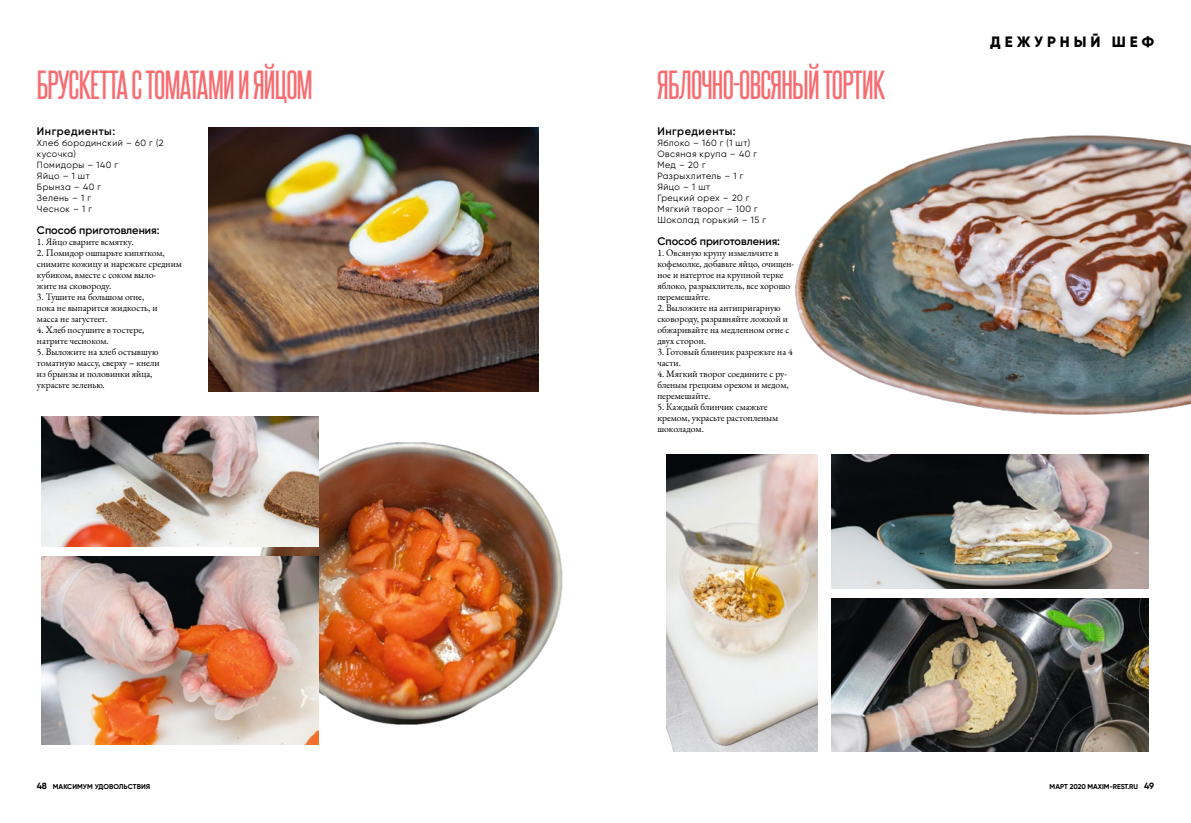
<style>
.page{position:relative;width:1191px;height:823px;background:#fff}
.page>*{position:absolute;margin:0;border:0;box-sizing:border-box;transform-origin:0 0}
.t1{font:35px "Steelfish Rg";letter-spacing:-.02em;color:#f76c70}
.t2{font:800 15px "Gilroy";letter-spacing:.26em;color:#000}
.t3{font:600 11px "Gilroy";color:#000}
.t4{font:600 11px "Gilroy";letter-spacing:.05em;color:#000}
.t5{font:9.7px/11px "EB Garamond";color:#000}
.t6{font:9px/11px "Gilroy";letter-spacing:.05em;color:#000}
.t7{font:700 7px "Gilroy";color:#000}
.s1{font-size:9px}
</style>
<div class="page">
<img style="left:165px;top:416px;width:398px;height:329px">
<img style="left:209px;top:127px;width:330px;height:264px">
<img style="left:41px;top:416px;width:277px;height:130px">
<img style="left:41px;top:555px;width:277px;height:189px">
<img style="left:795px;top:135px;width:396px;height:341px">
<img style="left:666px;top:454px;width:152px;height:297px">
<img style="left:831px;top:454px;width:317px;height:134px">
<img style="left:831px;top:598px;width:317px;height:153px">
<h1 class="t1" style="left:37px;top:60px;width:277px">БРУСКЕТТА С ТОМАТАМИ И ЯЙЦОМ</h1>
<p class="t4" style="left:37px;top:124px;width:80px">Ингредиенты:</p>
<p class="t6" style="left:37px;top:137px;width:128px">Хлеб бородинский – 60 г (2 кусочка)<br>Помидоры – 140 г<br>Яйцо – 1 шт<br>Брынза – 40 г<br>Зелень – 1 г<br>Чеснок – 1 г</p>
<p class="t3" style="left:37px;top:223px;width:124px">Способ приготовления:</p>
<p class="t5" style="left:37px;top:236px;width:98px">1. Яйцо сварите всмятку.</p>
<p class="t5" style="left:37px;top:247px;width:146px">2. Помидор ошпарьте кипятком, снимите кожицу и нарежьте средним кубиком, вместе с соком выло-<br>жите на сковороду.</p>
<p class="t5" style="left:37px;top:291px;width:122px">3. Тушите на большом огне, пока не выпарится жидкость, и масса не загустеет.</p>
<p class="t5" style="left:37px;top:324px;width:109px">4. Хлеб посушите в тостере, натрите чесноком.</p>
<p class="t5" style="left:37px;top:346px;width:124px">5. Выложите на хлеб остывшую томатную массу, сверху – кнели из брынзы и половинки яйца, украсьте зеленью.</p>
<h1 class="t1" style="left:657px;top:60px;width:229px">ЯБЛОЧНО-ОВСЯНЫЙ ТОРТИК</h1>
<p class="t4" style="left:657px;top:124px;width:80px">Ингредиенты:</p>
<p class="t6" style="left:657px;top:137px;width:110px">Яблоко – 160 г (1 шт)<br>Овсяная крупа – 40 г<br>Мед – 20 г<br>Разрыхлитель – 1 г<br>Яйцо – 1 шт<br>Грецкий орех – 20 г<br>Мягкий творог – 100 г<br>Шоколад горький – 15 г</p>
<p class="t3" style="left:657px;top:234px;width:124px">Способ приготовления:</p>
<p class="t5" style="left:657px;top:247px;width:138px">1. Овсяную крупу измельчите в кофемолке, добавьте яйцо, очищен&shy;ное и натертое на крупной терке яблоко, разрыхлитель, все хорошо перемешайте.</p>
<p class="t5" style="left:657px;top:302px;width:133px">2. Выложите на антипригарную сковороду, разравняйте ложкой и обжаривайте на медленном огне с двух сторон.</p>
<p class="t5" style="left:657px;top:346px;width:137px">3. Готовый блинчик разрежьте на 4 части.</p>
<p class="t5" style="left:657px;top:368px;width:133px">4. Мягкий творог соедините с ру&shy;бленым грецким орехом и медом, перемешайте.</p>
<p class="t5" style="left:657px;top:401px;width:122px">5. Каждый блинчик смажьте кремом, украсьте растопленым шоколадом.</p>
<h2 class="t2" style="left:990px;top:32px;width:165px">ДЕЖУРНЫЙ ШЕФ</h2>
<p class="t7" style="left:37px;top:782px;width:115px"><span class="s1">48</span> МАКСИМУМ УДОВОЛЬСТВИЯ</p>
<p class="t7" style="left:1049px;top:782px;width:106px">МАРТ 2020 MAXIM-REST.RU <span class="s1">49</span></p>
</div>
